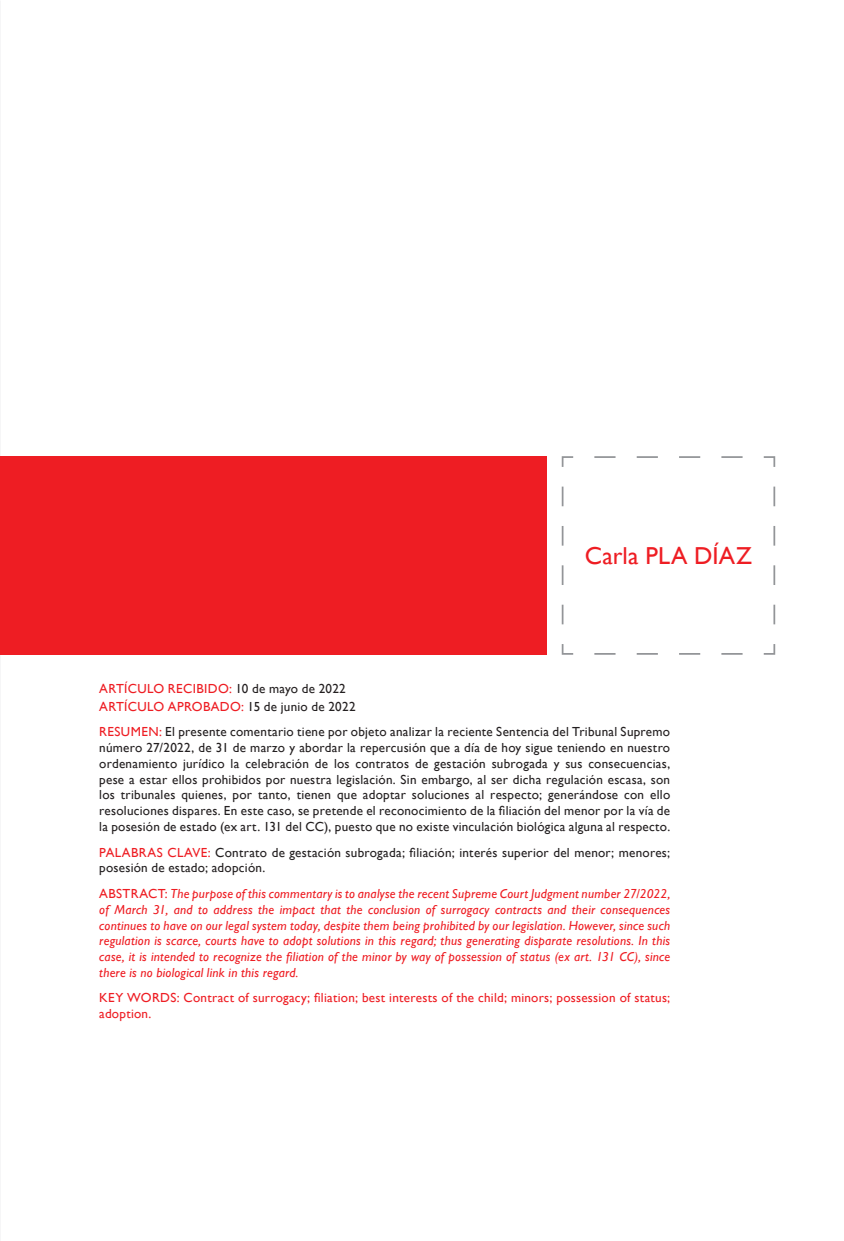
<style>
.page{position:relative;width:844px;height:1241px;background:#fff}
.page>*{position:absolute;margin:0;border:0;box-sizing:border-box;transform-origin:0 0}
.Cuerpo_central{font:24.5px "Gill Sans";letter-spacing:.005em;color:#ee1d23}
.Cuerpo_central-2{font:13.12px/15.8px "Gill Sans";letter-spacing:.02em;color:#231f20;text-align:justify}
.Cuerpo_central-3{font:italic 13.12px/15.8px "Gill Sans";letter-spacing:.02em;color:#ee1d23;text-align:justify}
.Cuerpo_central-4{font:13.12px/15.8px "Gill Sans";letter-spacing:.02em;color:#ee1d23}
.s1{color:#231f20}
.s2{color:#ee1d23}
.s3{font-style:normal}
</style>
<div class="page">
<div style="left:0;top:456px;width:546px;height:198px;background:#ee1d23"></div>
<svg style="left:561px;top:456px;width:214px;height:199px"></svg>
<p class="Cuerpo_central" style="left:584px;top:541px;width:168px">Carla PLA DÍAZ</p>
<p class="Cuerpo_central-4" style="left:99px;top:680px;width:248px">ARTÍCULO RECIBIDO: <span class="s1">10 de mayo de 2022</span></p>
<p class="Cuerpo_central-4" style="left:99px;top:698px;width:258px">ARTÍCULO APROBADO: <span class="s1">15 de junio de 2022</span></p>
<p class="Cuerpo_central-2" style="left:99px;top:723px;width:572px"><span class="s2">RESUMEN:</span> El presente comentario tiene por objeto analizar la reciente Sentencia del Tribunal Supremo número 27/2022, de 31 de marzo y abordar la repercusión que a día de hoy sigue teniendo en nuestro ordenamiento jurídico la celebración de los contratos de gestación subrogada y sus consecuencias, pese a estar ellos prohibidos por nuestra legislación. Sin embargo, al ser dicha regulación escasa, son los tribunales quienes, por tanto, tienen que adoptar soluciones al respecto; generándose con ello resoluciones dispares. En este caso, se pretende el reconocimiento de la filiación del menor por la vía de la posesión de estado (ex art. 131 del CC), puesto que no existe vinculación biológica alguna al respecto.</p>
<p class="Cuerpo_central-2" style="left:99px;top:844px;width:572px"><span class="s2">PALABRAS CLAVE:</span> Contrato de gestación subrogada; filiación; interés superior del menor; menores; posesión de estado; adopción.</p>
<p class="Cuerpo_central-3" style="left:99px;top:885px;width:572px"><span class="s3">ABSTRACT:</span> The purpose of this commentary is to analyse the recent Supreme Court Judgment number 27/2022, of March 31, and to address the impact that the conclusion of surrogacy contracts and their consequences continues to have on our legal system today, despite them being prohibited by our legislation. However, since such regulation is scarce, courts have to adopt solutions in this regard; thus generating disparate resolutions. In this case, it is intended to recognize the filiation of the minor by way of possession of status (ex art. 131 CC), since there is no biological link in this regard.</p>
<p class="Cuerpo_central-4" style="left:99px;top:989px;width:572px">KEY WORDS: Contract of surrogacy; filiation; best interests of the child; minors; possession of status; adoption.</p>
</div>
